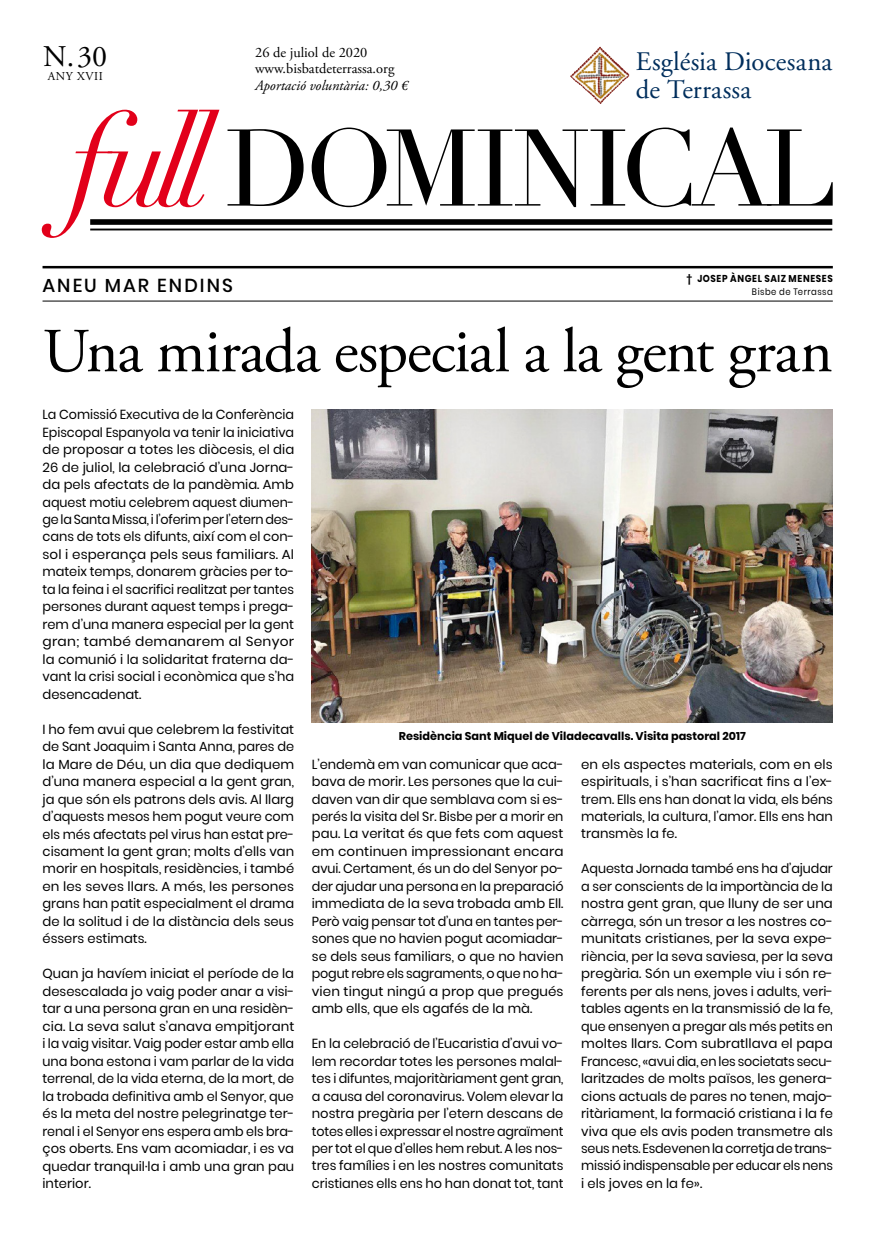
<style>
.page{position:relative;width:886px;height:1241px;background:#fff}
.page>*{position:absolute;margin:0;border:0;box-sizing:border-box;transform-origin:0 0}
.t1{font:106.88px "Didot LH";letter-spacing:-.055em;color:#000}
.t2{font:62.5px "Adobe Garamond Pro";color:#000}
.t3{font:30px "Adobe Garamond Pro";color:#000}
.t4{font:26.75px/28.1px "Adobe Garamond";letter-spacing:.005em;color:#002e5c}
.t5{font:500 18.75px "Poppins";letter-spacing:.11em;color:#000}
.t6{font:14.38px/16.9px "Adobe Garamond Pro";color:#000}
.t7{font:italic 14.38px "Adobe Garamond Pro";color:#000}
.t8{font:13.12px/17.5px "Poppins";color:#000;text-align:justify}
.t9{font:12.12px "Adobe Garamond Pro";letter-spacing:.05em;color:#000}
.t10{font:700 11.25px "Poppins";color:#000}
.t11{font:700 10px "Poppins";letter-spacing:.07em;color:#000;scale:.9 1}
.t12{font:9.38px "Poppins";letter-spacing:.06em;color:#000;scale:.9 1}
.s1{font-style:italic;font-size:126.12px;color:#e2001a}
</style>
<div class="page">
<div style="left:90px;top:219px;width:742px;height:6px;background:#000"></div>
<hr style="left:90px;top:228px;width:742px;height:2px;background:#000">
<img style="left:570px;top:46px;width:30px;height:32px">
<img style="left:312px;top:410px;width:521px;height:312px">
<hr style="left:43px;top:266px;width:790px;height:2px;background:#000">
<hr style="left:43px;top:301px;width:790px;height:1px;background:#000">
<h3 class="t3" style="left:43px;top:38px;width:65px">N.30</h3>
<p class="t9" style="left:48px;top:69px;width:57px">ANY XVII</p>
<p class="t6" style="left:255px;top:44px;width:141px">26 de juliol de 2020 www.bisbatdeterrassa.org</p>
<p class="t7" style="left:255px;top:77px;width:154px">Aportació voluntària: 0,30 €</p>
<h3 class="t4" style="left:636px;top:48px;width:198px">Església Diocesana de Terrassa</h3>
<h1 class="t1" style="left:69px;top:105px;width:770px"><span class="s1">full</span> DOMINICAL</h1>
<h3 class="t5" style="left:43px;top:274px;width:192px">ANEU MAR ENDINS</h3>
<p class="t11" style="left:686px;top:273px;width:164px">† JOSEP ÀNGEL SAIZ MENESES</p>
<p class="t12" style="left:752px;top:286px;width:91px">Bisbe de Terrassa</p>
<h2 class="t2" style="left:43px;top:314px;width:792px">Una mirada especial a la gent gran</h2>
<p class="t8" style="left:43px;top:406px;width:253px">La Comissió Executiva de la Conferència Episcopal Espanyola va tenir la iniciativa de proposar a totes les diòcesis, el dia 26 de juliol, la celebració d’una Jorna&shy;da pels afectats de la pandèmia. Amb aquest motiu celebrem aquest diumen&shy;ge la Santa Missa, i l’oferim per l’etern des&shy;cans de tots els difunts, així com el con&shy;sol i esperança pels seus familiars. Al mateix temps, donarem gràcies per to&shy;ta la feina i el sacrifici realitzat per tantes persones durant aquest temps i prega&shy;rem d’una manera especial per la gent gran; també demanarem al Senyor la comunió i la solidaritat fraterna da&shy;vant la crisi social i econòmica que s’ha desencadenat.</p>
<p class="t8" style="left:43px;top:720px;width:253px">I ho fem avui que celebrem la festivitat de Sant Joaquim i Santa Anna, pares de la Mare de Déu, un dia que dediquem d’una manera especial a la gent gran, ja que són els patrons dels avis. Al llarg d’aquests mesos hem pogut veure com els més afectats pel virus han estat pre&shy;cisament la gent gran; molts d’ells van morir en hospitals, residències, i també en les seves llars. A més, les persones grans han patit especialment el drama de la solitud i de la distància dels seus éssers estimats.</p>
<p class="t8" style="left:43px;top:964px;width:253px">Quan ja havíem iniciat el període de la desescalada jo vaig poder anar a visi&shy;tar a una persona gran en una residèn&shy;cia. La seva salut s’anava empitjorant i la vaig visitar. Vaig poder estar amb ella una bona estona i vam parlar de la vida terrenal, de la vida eterna, de la mort, de la trobada definitiva amb el Senyor, que és la meta del nostre pelegrinatge ter&shy;renal i el Senyor ens espera amb els bra&shy;ços oberts. Ens vam acomiadar, i es va quedar tranquil·la i amb una gran pau interior.</p>
<p class="t10" style="left:399px;top:729px;width:348px">Residència Sant Miquel de Viladecavalls. Visita pastoral 2017</p>
<p class="t8" style="left:312px;top:755px;width:253px">L’endemà em van comunicar que aca&shy;bava de morir. Les persones que la cui&shy;daven van dir que semblava com si es&shy;perés la visita del Sr. Bisbe per a morir en pau. La veritat és que fets com aquest em continuen impressionant encara avui. Certament, és un do del Senyor po&shy;der ajudar una persona en la preparació immediata de la seva trobada amb Ell.<br>Però vaig pensar tot d’una en tantes per&shy;sones que no havien pogut acomiadar&shy;se dels seus familiars, o que no havien pogut rebre els sagraments, o que no ha&shy;vien tingut ningú a prop que pregués amb ells, que els agafés de la mà.</p>
<p class="t8" style="left:312px;top:1034px;width:253px">En la celebració de l’Eucaristia d’avui vo&shy;lem recordar totes les persones malal&shy;tes i difuntes, majoritàriament gent gran, a causa del coronavirus. Volem elevar la nostra pregària per l’etern descans de totes elles i expressar el nostre agraïment per tot el que d’elles hem rebut. A les nos&shy;tres famílies i en les nostres comunitats cristianes ells ens ho han donat tot, tant</p>
<p class="t8" style="left:581px;top:755px;width:253px">en els aspectes materials, com en els espirituals, i s’han sacrificat fins a l’ex&shy;trem. Ells ens han donat la vida, els béns materials, la cultura, l’amor. Ells ens han transmès la fe.</p>
<p class="t8" style="left:581px;top:860px;width:253px;text-align:left">Aquesta Jornada també ens ha d’ajudar a ser conscients de la importància de la nostra gent gran, que lluny de ser una càrrega, són un tresor a les nostres co&shy;munitats cristianes, per la seva expe&shy;riència, per la seva saviesa, per la seva pregària. Són un exemple viu i són re&shy;ferents per als nens, joves i adults, veri&shy;tables agents en la transmissió de la fe, que ensenyen a pregar als més petits en moltes llars. Com subratllava el papa Francesc, «avui dia, en les societats secu&shy;laritzades de molts països, les genera&shy;cions actuals de pares no tenen, majo&shy;ritàriament, la formació cristiana i la fe viva que els avis poden transmetre als seus nets. Esdevenen la corretja de trans&shy;missió indispensable per educar els nens i els joves en la fe».</p>
</div>
